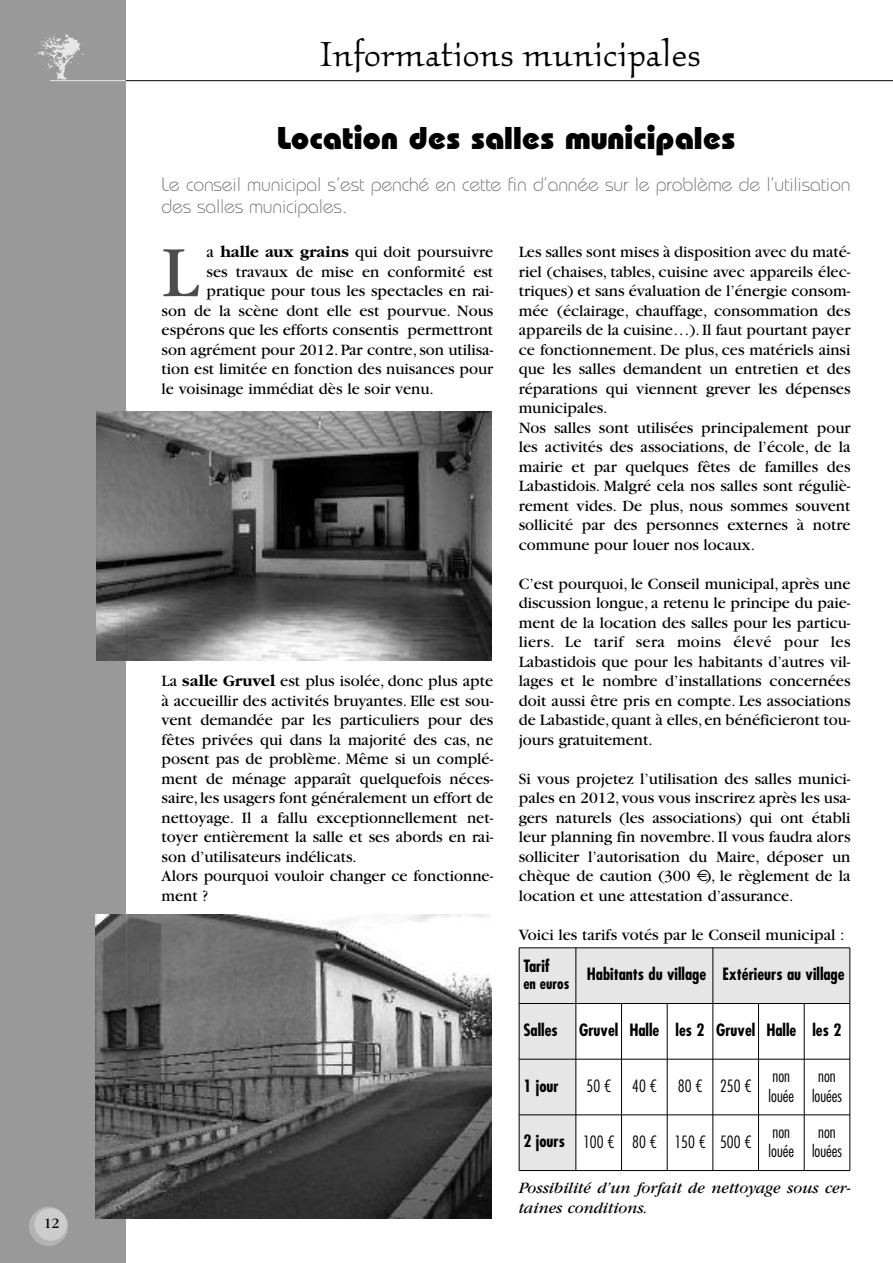
<style>
.page{position:relative;width:893px;height:1263px;background:#fff}
.page>*{position:absolute;margin:0;border:0;box-sizing:border-box;transform-origin:0 0}
.t1{font:75.15px "Garamond";color:#4d4d4d}
.t2{font:36px "Kallos ITC";color:#000}
.t3{font:800 31.5px "Bauhaus";color:#000}
.t4{font:300 19.5px/22.5px "Bauhaus";letter-spacing:-.01em;color:#666}
.t5{font:16.5px/19.5px "Garamond";color:#000}
.t6{font:700 condensed 16.5px "Futura";color:#000}
.t7{font:300 condensed 16.5px/19.5px "Futura";color:#000}
.t8{font:italic 16.5px/19.5px "Garamond";color:#000}
.t9{font:700 condensed 15px "Futura";color:#000}
.t10{font:15px "Garamond";color:#000}
.s1{font-weight:700}
</style>
<div class="page">
<hr style="left:122px;top:80px;width:771px;height:1px;background:#000">
<div style="left:0;top:0;width:126px;height:1263px;background:#999"></div>
<div style="left:29px;top:1207px;width:39px;height:39px;background:#b3b3b3;border-radius:50%"></div>
<div style="left:35px;top:1208px;width:32px;height:33px;background:#ccc;border-radius:50%"></div>
<hr style="left:50px;top:80px;width:75px;height:1px;background:#e6e6e6">
<img style="left:35px;top:34px;width:49px;height:46px">
<img style="left:96px;top:914px;width:396px;height:304px">
<img style="left:97px;top:412px;width:394px;height:248px">
<div style="left:519px;top:948px;width:57px;height:55px;background:#e6e6e6"></div>
<div style="left:576px;top:948px;width:137px;height:55px;background:#e6e6e6"></div>
<div style="left:713px;top:948px;width:137px;height:55px;background:#e6e6e6"></div>
<div style="left:519px;top:1003px;width:57px;height:56px;background:#e6e6e6"></div>
<div style="left:519px;top:1059px;width:57px;height:56px;background:#e6e6e6"></div>
<div style="left:519px;top:1115px;width:57px;height:55px;background:#e6e6e6"></div>
<hr style="left:519px;top:948px;width:1px;height:222px;background:#000">
<hr style="left:576px;top:948px;width:1px;height:222px;background:#000">
<hr style="left:621px;top:1003px;width:1px;height:167px;background:#000">
<hr style="left:667px;top:1003px;width:1px;height:167px;background:#000">
<hr style="left:713px;top:948px;width:1px;height:222px;background:#000">
<hr style="left:758px;top:1003px;width:1px;height:167px;background:#000">
<hr style="left:804px;top:1003px;width:1px;height:167px;background:#000">
<hr style="left:850px;top:948px;width:1px;height:222px;background:#000">
<hr style="left:519px;top:947px;width:331px;height:1px;background:#000">
<hr style="left:519px;top:1003px;width:331px;height:1px;background:#000">
<hr style="left:519px;top:1059px;width:331px;height:1px;background:#000">
<hr style="left:519px;top:1114px;width:331px;height:1px;background:#000">
<hr style="left:519px;top:1170px;width:331px;height:1px;background:#000">
<p class="t10" style="left:44px;top:1218px;width:17px">12</p>
<h2 class="t2" style="left:320px;top:38px;width:383px">Informations municipales</h2>
<h3 class="t3" style="left:277px;top:127px;width:460px">Location des salles municipales</h3>
<p class="t4" style="left:162px;top:175px;width:690px">Le conseil municipal s’est penché en cette fin d’année sur le problème de l’utilisation des salles municipales.</p>
<h1 class="t1" style="left:162px;top:246px;width:39px">L</h1>
<p class="t5" style="left:207px;top:244px;width:288px">a <span class="s1">halle aux grains</span> qui doit poursuivre</p>
<p class="t5" style="left:519px;top:244px;width:333px">Les salles sont mises à disposition avec du maté&shy;riel (chaises, tables, cuisine avec appareils élec&shy;triques) et sans évaluation de l’énergie consom&shy;mée (éclairage, chauffage, consommation des appareils de la cuisine…).Il faut pourtant payer ce fonctionnement. De plus, ces matériels ainsi que les salles demandent un entretien et des réparations qui viennent grever les dépenses municipales.<br>Nos salles sont utilisées principalement pour les activités des associations, de l’école, de la mairie et par quelques fêtes de familles des Labastidois. Malgré cela nos salles sont réguliè&shy;rement vides. De plus, nous sommes souvent sollicité par des personnes externes à notre commune pour louer nos locaux.</p>
<p class="t5" style="left:519px;top:575px;width:333px;text-align:justify">C’est pourquoi, le Conseil municipal, après une discussion longue, a retenu le principe du paie&shy;ment de la location des salles pour les particu&shy;liers. Le tarif sera moins élevé pour les Labastidois que pour les habitants d’autres vil&shy;lages et le nombre d’installations concernées doit aussi être pris en compte. Les associations de Labastide,quant à elles,en bénéficieront tou&shy;jours gratuitement.</p>
<p class="t5" style="left:519px;top:770px;width:333px;text-align:justify">Si vous projetez l’utilisation des salles munici&shy;pales en 2012, vous vous inscrirez après les usa&shy;gers naturels (les associations) qui ont établi leur planning fin novembre. Il vous faudra alors solliciter l’autorisation du Maire, déposer un chèque de caution (300 ), le règlement de la location et une attestation d’assurance.</p>
<p class="t5" style="left:519px;top:926px;width:327px">Voici les tarifs votés par le Conseil municipal :</p>
<p class="t5" style="left:207px;top:263px;width:288px">ses travaux de mise en conformité est</p>
<p class="t5" style="left:207px;top:283px;width:288px">pratique pour tous les spectacles en rai-</p>
<p class="t5" style="left:162px;top:302px;width:333px">son de la scène dont elle est pourvue. Nous</p>
<p class="t5" style="left:162px;top:322px;width:333px">espérons que les efforts consentis permettront</p>
<p class="t5" style="left:162px;top:341px;width:333px">son agrément pour 2012. Par contre,son utilisa-</p>
<p class="t5" style="left:162px;top:361px;width:333px">tion est limitée en fonction des nuisances pour</p>
<p class="t5" style="left:162px;top:380px;width:274px">le voisinage immédiat dès le soir venu.</p>
<p class="t5" style="left:162px;top:673px;width:333px">La <span class="s1">salle Gruvel</span> est plus isolée, donc plus apte à accueillir des activités bruyantes. Elle est sou&shy;vent demandée par les particuliers pour des fêtes privées qui dans la majorité des cas, ne posent pas de problème. Même si un complé&shy;ment de ménage apparaît quelquefois néces&shy;saire,les usagers font généralement un effort de nettoyage. Il a fallu exceptionnellement net&shy;toyer entièrement la salle et ses abords en rai&shy;son d’utilisateurs indélicats.<br>Alors pourquoi vouloir changer ce fonctionne&shy;ment ?</p>
<p class="t6" style="left:523px;top:959px;width:28px">Tarif</p>
<p class="t9" style="left:523px;top:976px;width:48px">en euros</p>
<p class="t6" style="left:587px;top:967px;width:259px">Habitants du village Extérieurs au village</p>
<p class="t6" style="left:523px;top:1023px;width:36px">Salles</p>
<p class="t6" style="left:579px;top:1023px;width:264px">Gruvel Halle les 2 Gruvel Halle les 2</p>
<p class="t6" style="left:523px;top:1078px;width:37px">1 jour</p>
<p class="t7" style="left:586px;top:1077px;width:26px">50 €</p>
<p class="t7" style="left:632px;top:1077px;width:26px">40 €</p>
<p class="t7" style="left:678px;top:1077px;width:75px">80 € 250 €</p>
<p class="t7" style="left:769px;top:1067px;width:27px">non louée</p>
<p class="t7" style="left:812px;top:1067px;width:32px;text-align:center">non louées</p>
<p class="t7" style="left:523px;top:1133px;width:229px"><span class="s1">2 jours</span> 100 € 80 € 150 € 500 €</p>
<p class="t7" style="left:769px;top:1123px;width:27px">non louée</p>
<p class="t7" style="left:812px;top:1123px;width:32px;text-align:center">non louées</p>
<p class="t8" style="left:519px;top:1180px;width:333px">Possibilité d’un forfait de nettoyage sous cer&shy;taines conditions.</p>
</div>
